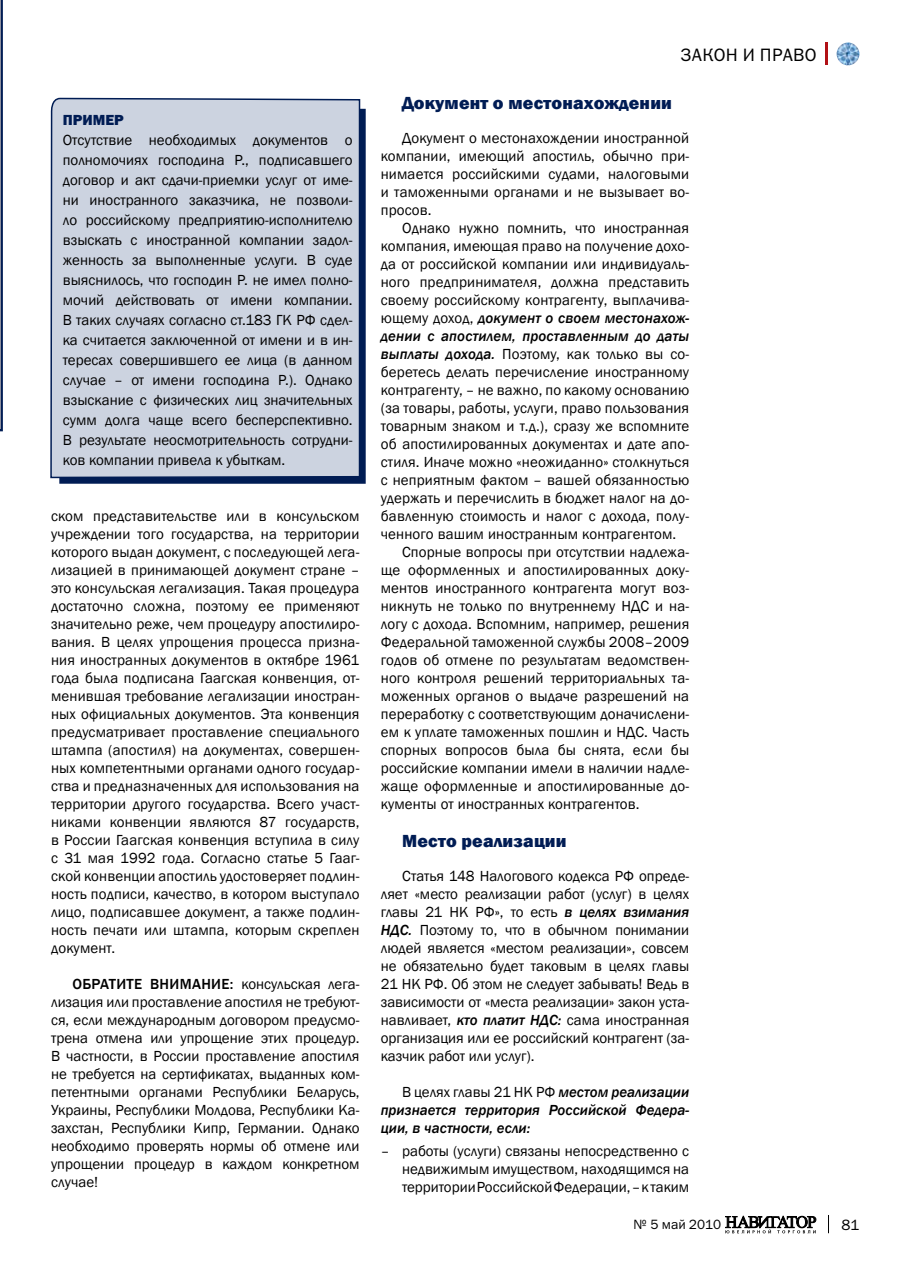
<style>
.page{position:relative;width:902px;height:1263px;background:#fff}
.page>*{position:absolute;margin:0;border:0;box-sizing:border-box;transform-origin:0 0}
.t1{font:800 18px "Franklin Gothic";letter-spacing:.01em;color:#001c54}
.t2{font:18px "Franklin Gothic Book C";letter-spacing:.02em;color:#000}
.t3{font:15px/18px "Franklin Gothic";letter-spacing:.01em;color:#000;text-align:justify}
.t4{font:italic 500 15px/18px "Franklin Gothic";letter-spacing:.01em;color:#000;text-align:justify}
.t5{font:500 15px "Franklin Gothic";color:#000}
.t6{font:800 15px "Franklin Gothic";color:#001c54}
.t7{font:15px "Franklin Gothic Book C";color:#000}
.t8{font:13.5px "Franklin Gothic Book C";color:#000}
.s1{font-weight:500}
.s2{font-weight:400;font-style:normal}
.s3{font-weight:500;font-style:italic}
</style>
<div class="page">
<svg style="left:725px;top:1216px;width:91px;height:17px"></svg>
<svg style="left:828px;top:1215px;width:1px;height:18px"></svg>
<img style="left:836px;top:43px;width:23px;height:22px;border-radius:11px">
<hr style="left:825px;top:43px;width:3px;height:22px;background:#b11116">
<svg style="left:0;top:0;width:3px;height:431px"></svg>
<svg style="left:59px;top:109px;width:306px;height:375px;background:#062158"></svg>
<div style="left:50px;top:97px;width:311px;height:382px;background:#ccd3e0"></div>
<p class="t6" style="left:63px;top:111px;width:62px">ПРИМЕР</p>
<p class="t3" style="left:63px;top:131px;width:291px;line-height:20px">Отсутствие необходимых документов о полномочиях господина Р., подписавшего договор и акт сдачи-приемки услуг от име&shy;ни иностранного заказчика, не позволи&shy;ло российскому предприятию-исполнителю взыскать с иностранной компании задол&shy;женность за выполненные услуги. В суде выяснилось, что господин Р. не имел полно&shy;мочий действовать от имени компании.<br>В таких случаях согласно ст.183 ГК РФ сдел&shy;ка считается заключенной от имени и в ин&shy;тересах совершившего ее лица (в данном случае – от имени господина Р.). Однако взыскание с физических лиц значительных сумм долга чаще всего бесперспективно.<br>В результате неосмотрительность сотрудни&shy;ков компании привела к убыткам.</p>
<p class="t3" style="left:51px;top:508px;width:310px">ском представительстве или в консульском учреждении того государства, на территории которого выдан документ, с последующей лега&shy;лизацией в принимающей документ стране – это консульская легализация. Такая процедура достаточно сложна, поэтому ее применяют значительно реже, чем процедуру апостилиро&shy;вания. В целях упрощения процесса призна&shy;ния иностранных документов в октябре 1961 года была подписана Гаагская конвенция, от&shy;менившая требование легализации иностран&shy;ных официальных документов. Эта конвенция предусматривает проставление специального штампа (апостиля) на документах, совершен&shy;ных компетентными органами одного государ&shy;ства и предназначенных для использования на территории другого государства. Всего участ&shy;никами конвенции являются 87 государств, в России Гаагская конвенция вступила в силу с 31 мая 1992 года. Согласно статье 5 Гааг&shy;ской конвенции апостиль удостоверяет подлин&shy;ность подписи, качество, в котором выступало лицо, подписавшее документ, а также подлин&shy;ность печати или штампа, которым скреплен документ.</p>
<p class="t5" style="left:72px;top:975px;width:20px">Обратит</p>
<p class="t5" style="left:134px;top:975px;width:69px">е вни мани</p>
<p class="t3" style="left:51px;top:976px;width:310px;text-indent:170px"><span class="s1">е:</span> консульская лега&shy;лизация или проставление апостиля не требуют&shy;ся, если международным договором предусмо&shy;трена отмена или упрощение этих процедур.<br>В частности, в России проставление апостиля не требуется на сертификатах, выданных ком&shy;петентными органами Республики Беларусь, Украины, Республики М олдова, Республики Ка&shy;захстан, Республики Кипр, Германии. Однако необходимо проверять нормы об отмене или упрощении процедур в каждом конкретном случае!</p>
<p class="t2" style="left:680px;top:45px;width:138px">ЗАКОН И ПРАВО</p>
<p class="t1" style="left:402px;top:92px;width:271px">Документ о местонахождении</p>
<p class="t3" style="left:381px;top:130px;width:310px;text-indent:21px">Документ о местонахождении иностранной компании, имеющий апостиль, обычно при&shy;нимается российскими судами, налоговыми и таможенными органами и не вызывает во&shy;просов.</p>
<p class="t3" style="left:402px;top:220px;width:288px">Однако нужно помнить, что иностранная</p>
<p class="t3" style="left:381px;top:238px;width:310px">компания, имеющая право на получение дохо-</p>
<p class="t3" style="left:381px;top:256px;width:310px">да от российской компании или индивидуаль-</p>
<p class="t3" style="left:381px;top:274px;width:310px">ного предпринимателя, должна представить</p>
<p class="t3" style="left:381px;top:292px;width:310px">своему российскому контрагенту, выплачива-</p>
<p class="t4" style="left:381px;top:309px;width:310px"><span class="s2">ющему доход,</span> документ о своем местонахож-</p>
<p class="t4" style="left:381px;top:327px;width:310px">дении с апостилем, проставленным до даты</p>
<p class="t3" style="left:381px;top:346px;width:310px"><span class="s3">выплаты дохода.</span> Поэтому, как только вы со-</p>
<p class="t3" style="left:381px;top:364px;width:310px">беретесь делать перечисление иностранному</p>
<p class="t3" style="left:381px;top:382px;width:310px">контрагенту, – не важно, по какому основанию</p>
<p class="t3" style="left:381px;top:400px;width:310px">(за товары, работы, услуги, право пользования</p>
<p class="t3" style="left:381px;top:418px;width:310px">товарным знаком и т.д.), сразу же вспомните</p>
<p class="t3" style="left:381px;top:436px;width:310px">об апостилированных документах и дате апо-</p>
<p class="t3" style="left:381px;top:454px;width:310px">стиля. И наче можно «неожиданно» столкнуться</p>
<p class="t3" style="left:381px;top:472px;width:310px">с неприятным фактом – вашей обязанностью</p>
<p class="t3" style="left:381px;top:490px;width:310px">удержать и перечислить в бюджет налог на до-</p>
<p class="t3" style="left:381px;top:508px;width:310px">бавленную стоимость и налог с дохода, полу-</p>
<p class="t3" style="left:381px;top:526px;width:297px">ченного вашим иностранным контрагентом.</p>
<p class="t3" style="left:402px;top:544px;width:289px">Спорные вопросы при отсутствии надлежа-</p>
<p class="t3" style="left:381px;top:562px;width:310px">ще оформленных и апостилированных доку-</p>
<p class="t3" style="left:381px;top:580px;width:310px">ментов иностранного контрагента могут воз-</p>
<p class="t3" style="left:381px;top:598px;width:310px">никнуть не только по внутреннему НДС и на-</p>
<p class="t3" style="left:381px;top:616px;width:310px">логу с дохода. Вспомним, например, решения</p>
<p class="t3" style="left:381px;top:634px;width:310px">Федеральной таможенной службы 2008–2009</p>
<p class="t3" style="left:381px;top:652px;width:310px">годов об отмене по результатам ведомствен-</p>
<p class="t3" style="left:381px;top:670px;width:310px">ного контроля решений территориальных та-</p>
<p class="t3" style="left:381px;top:688px;width:310px">моженных органов о выдаче разрешений на</p>
<p class="t3" style="left:381px;top:706px;width:310px">переработку с соответствующим доначислени-</p>
<p class="t3" style="left:381px;top:724px;width:310px">ем к уплате таможенных пошлин и НДС. Часть</p>
<p class="t3" style="left:381px;top:742px;width:310px">спорных вопросов была бы снята, если бы</p>
<p class="t3" style="left:381px;top:760px;width:310px">российские компании имели в наличии надле-</p>
<p class="t3" style="left:381px;top:778px;width:310px">жаще оформленные и апостилированные до-</p>
<p class="t3" style="left:381px;top:796px;width:260px">кументы от иностранных контрагентов.</p>
<p class="t1" style="left:402px;top:829px;width:166px">Место реализации</p>
<p class="t3" style="left:381px;top:868px;width:310px;text-indent:21px">Статья 148 Н алогового кодекса РФ опреде&shy;ляет «место реализации работ (услуг) в целях главы 21 Н К РФ », то есть <span class="s3">в целях взимания НДС.</span> Поэтому то, что в обычном понимании людей является «местом реализации», совсем не обязательно будет таковым в целях главы 21 Н К РФ . Об этом не следует забывать! Ведь в зависимости от «места реализации» закон уста&shy;навливает, <span class="s3">кто платит НДС:</span> сама иностранная организация или ее российский контрагент (за&shy;казчик работ или услуг).</p>
<p class="t4" style="left:381px;top:1083px;width:310px;text-indent:21px"><span class="s2">В целях главы 21 Н К РФ</span> местом реализации признается территория Российской Федера&shy;ции, в частности, если:</p>
<p class="t3" style="left:402px;top:1142px;width:289px;text-indent:-21px">– работы (услуги) связаны непосредственно с недвижимым имуществом, находящимся на территории Российской Федерации, – к таким</p>
<p class="t8" style="left:633px;top:1217px;width:89px">№ 5 май 2010</p>
<p class="t7" style="left:841px;top:1217px;width:19px">81</p>
</div>
